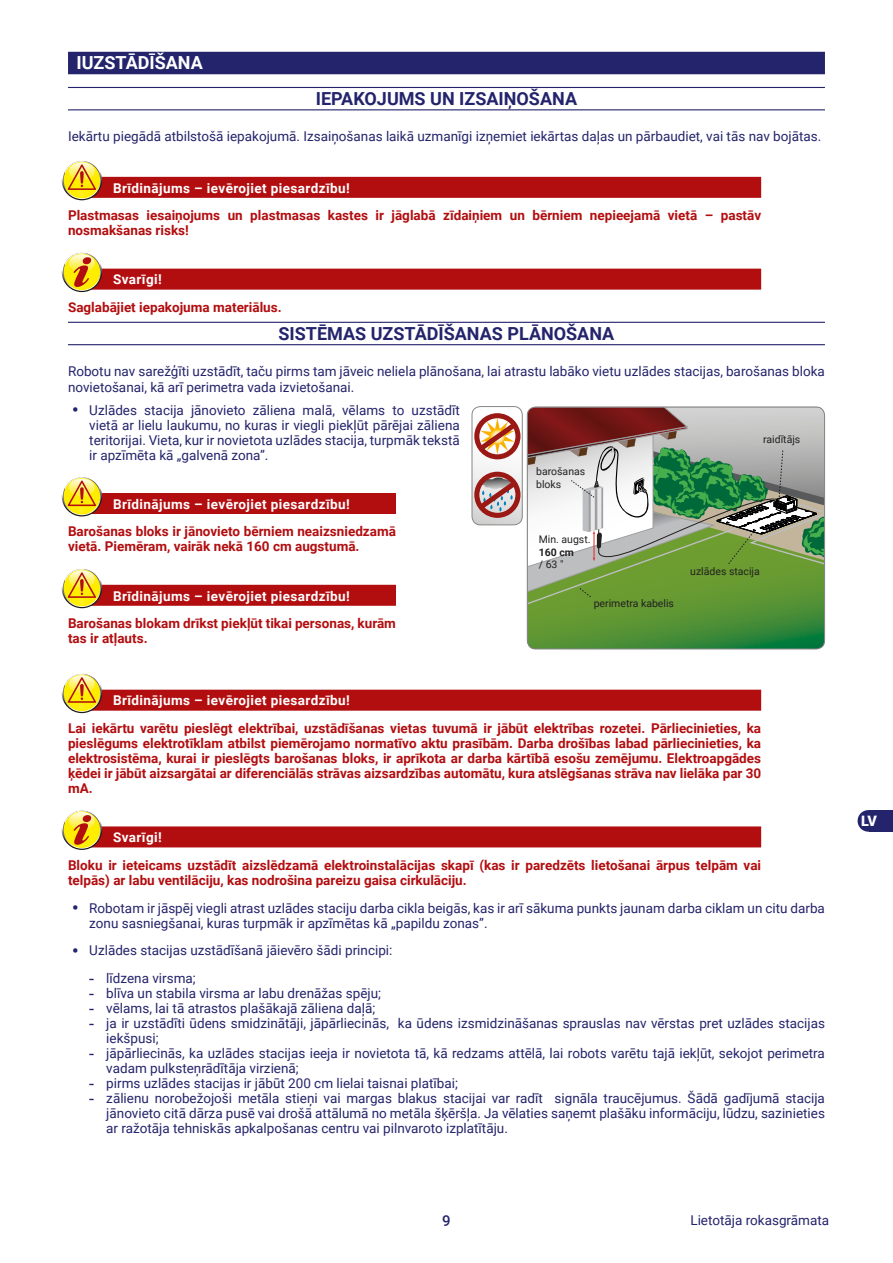
<style>
.page{position:relative;width:893px;height:1263px;background:#fff}
.page>*{position:absolute;margin:0;border:0;box-sizing:border-box;transform-origin:0 0}
.t1{font:700 18px "Roboto";color:#24246c}
.t2{font:700 18px "Roboto";color:#fff}
.t3{font:500 15px "Roboto";color:#24246c}
.t4{font:900 14.4px "Roboto";color:#fff}
.t5{font:13.5px/15px "Roboto";color:#24246c}
.t6{font:700 13.5px/15px "Roboto";color:#b20e10}
.t7{font:700 13.5px "Roboto";letter-spacing:.03em;color:#fff}
.t8{font:10.5px/12.6px "Roboto";color:#232021}
.t9{font:700 10.5px "Roboto";color:#232021}
.s1{font-weight:700;font-size:18px}
.s2{font-size:18px}
</style>
<div class="page">
<div style="left:868px;top:810px;width:25px;height:22px;background:#24246c"></div>
<div style="left:858px;top:810px;width:21px;height:22px;background:#24246c;border-radius:50%"></div>
<div style="left:68px;top:52px;width:757px;height:22px;background:#24246c"></div>
<hr style="left:68px;top:87px;width:757px;height:1px;background:#24246c">
<hr style="left:68px;top:109px;width:757px;height:1px;background:#24246c">
<div style="left:72px;top:177px;width:689px;height:21px;background:#b20e10"></div>
<svg style="left:62px;top:160px;width:40px;height:40px"></svg>
<svg style="left:63px;top:161px;width:38px;height:38px"></svg>
<svg style="left:64px;top:162px;width:36px;height:36px"></svg>
<svg style="left:65px;top:161px;width:34px;height:29px"></svg>
<div style="left:72px;top:269px;width:689px;height:21px;background:#b20e10"></div>
<svg style="left:62px;top:252px;width:40px;height:40px"></svg>
<svg style="left:63px;top:253px;width:38px;height:38px"></svg>
<svg style="left:64px;top:254px;width:36px;height:36px"></svg>
<svg style="left:65px;top:253px;width:34px;height:34px"></svg>
<hr style="left:68px;top:322px;width:757px;height:1px;background:#24246c">
<hr style="left:68px;top:344px;width:757px;height:1px;background:#24246c">
<div style="left:72px;top:493px;width:324px;height:21px;background:#b20e10"></div>
<div style="left:72px;top:585px;width:324px;height:21px;background:#b20e10"></div>
<svg style="left:62px;top:476px;width:40px;height:40px"></svg>
<svg style="left:63px;top:477px;width:38px;height:38px"></svg>
<svg style="left:64px;top:478px;width:36px;height:36px"></svg>
<svg style="left:65px;top:477px;width:34px;height:29px"></svg>
<svg style="left:62px;top:568px;width:40px;height:40px"></svg>
<svg style="left:63px;top:569px;width:38px;height:38px"></svg>
<svg style="left:64px;top:570px;width:36px;height:36px"></svg>
<svg style="left:65px;top:569px;width:34px;height:29px"></svg>
<svg style="left:527px;top:636px;width:298px;height:13px;background:#3a883c"></svg>
<div style="left:72px;top:690px;width:689px;height:21px;background:#b20e10"></div>
<svg style="left:62px;top:673px;width:40px;height:40px"></svg>
<svg style="left:63px;top:674px;width:38px;height:38px"></svg>
<svg style="left:64px;top:675px;width:36px;height:36px"></svg>
<svg style="left:65px;top:674px;width:34px;height:29px"></svg>
<div style="left:72px;top:826px;width:689px;height:21px;background:#b20e10"></div>
<svg style="left:62px;top:809px;width:40px;height:41px"></svg>
<svg style="left:63px;top:811px;width:38px;height:38px"></svg>
<svg style="left:64px;top:811px;width:36px;height:37px"></svg>
<svg style="left:65px;top:811px;width:34px;height:34px"></svg>
<svg style="left:472px;top:407px;width:353px;height:229px"></svg>
<div style="left:472px;top:406px;width:51px;height:119px;border:1px solid #878787;border-radius:9px"></div>
<h1 class="t2" style="left:77px;top:50px;width:128px">IUZSTĀDĪŠANA</h1>
<h1 class="t1" style="left:316px;top:86px;width:263px">IEPAKOJUMS UN IZSAIŅOŠANA</h1>
<p class="t5" style="left:68px;top:128px;width:755px">Iekārtu piegādā atbilstošā iepakojumā. Izsaiņošanas laikā uzmanīgi izņemiet iekārtas daļas un pārbaudiet, vai tās nav bojātas.</p>
<p class="t7" style="left:113px;top:178px;width:238px">Brīdinājums – ievērojiet piesardzību!</p>
<p class="t6" style="left:68px;top:208px;width:695px">Plastmasas iesaiņojums un plastmasas kastes ir jāglabā zīdaiņiem un bērniem nepieejamā vietā – pastāv nosmakšanas risks!</p>
<p class="t7" style="left:113px;top:270px;width:50px">Svarīgi!</p>
<p class="t6" style="left:68px;top:299px;width:215px">Saglabājiet iepakojuma materiālus.</p>
<h1 class="t1" style="left:279px;top:321px;width:337px">SISTĒMAS UZSTĀDĪŠANAS PLĀNOŠANA</h1>
<p class="t5" style="left:68px;top:363px;width:758px;line-height:16.2px">Robotu nav sarežģīti uzstādīt, taču pirms tam jāveic neliela plānošana, lai atrastu labāko vietu uzlādes stacijas, barošanas bloka novietošanai, kā arī perimetra vada izvietošanai.</p>
<p class="t5" style="left:89px;top:402px;width:372px;text-align:justify;text-indent:-17px"><span class="s1">•</span> Uzlādes stacija jānovieto zāliena malā, vēlams to uzstādīt vietā ar lielu laukumu, no kuras ir viegli piekļūt pārējai zāliena teritorijai. Vieta, kur ir novietota uzlādes stacija, turpmāk tekstā ir apzīmēta kā „galvenā zona”.</p>
<p class="t7" style="left:113px;top:494px;width:238px">Brīdinājums – ievērojiet piesardzību!</p>
<p class="t6" style="left:68px;top:524px;width:329px">Barošanas bloks ir jānovieto bērniem neaizsniedzamā vietā. Piemēram, vairāk nekā 160 cm augstumā.</p>
<p class="t7" style="left:113px;top:586px;width:238px">Brīdinājums – ievērojiet piesardzību!</p>
<p class="t6" style="left:68px;top:615px;width:329px">Barošanas blokam drīkst piekļūt tikai personas, kurām tas ir atļauts.</p>
<p class="t8" style="left:763px;top:432px;width:39px">raidītājs</p>
<p class="t8" style="left:536px;top:465px;width:51px">barošanas bloks</p>
<p class="t8" style="left:539px;top:533px;width:53px">Min. augst.</p>
<p class="t9" style="left:539px;top:544px;width:37px">160 cm</p>
<p class="t8" style="left:539px;top:558px;width:26px">/ 63 "</p>
<p class="t8" style="left:690px;top:565px;width:71px">uzlādes stacija</p>
<p class="t8" style="left:594px;top:596px;width:82px">perimetra kabelis</p>
<p class="t7" style="left:113px;top:691px;width:238px">Brīdinājums – ievērojiet piesardzību!</p>
<p class="t6" style="left:68px;top:720px;width:695px;text-align:justify">Lai iekārtu varētu pieslēgt elektrībai, uzstādīšanas vietas tuvumā ir jābūt elektrības rozetei. Pārliecinieties, ka pieslēgums elektrotīklam atbilst piemērojamo normatīvo aktu prasībām. Darba drošības labad pārliecinieties, ka elektrosistēma, kurai ir pieslēgts barošanas bloks, ir aprīkota ar darba kārtībā esošu zemējumu. Elektroapgādes ķēdei ir jābūt aizsargātai ar diferenciālās strāvas aizsardzības automātu, kura atslēgšanas strāva nav lielāka par 30 mA.</p>
<p class="t7" style="left:113px;top:828px;width:50px">Svarīgi!</p>
<p class="t6" style="left:68px;top:857px;width:695px">Bloku ir ieteicams uzstādīt aizslēdzamā elektroinstalācijas skapī (kas ir paredzēts lietošanai ārpus telpām vai telpās) ar labu ventilāciju, kas nodrošina pareizu gaisa cirkulāciju.</p>
<p class="t5" style="left:89px;top:900px;width:737px;text-indent:-17px"><span class="s1">•</span> Robotam ir jāspēj viegli atrast uzlādes staciju darba cikla beigās, kas ir arī sākuma punkts jaunam darba ciklam un citu darba zonu sasniegšanai, kuras turpmāk ir apzīmētas kā „papildu zonas”.</p>
<p class="t5" style="left:72px;top:943px;width:322px"><span class="s1">•</span> Uzlādes stacijas uzstādīšanā jāievēro šādi principi:</p>
<p class="t5" style="left:89px;top:970px;width:108px"><span class="s2">-</span> līdzena virsma;</p>
<p class="t5" style="left:89px;top:985px;width:293px"><span class="s2">-</span> blīva un stabila virsma ar labu drenāžas spēju;</p>
<p class="t5" style="left:89px;top:1000px;width:287px"><span class="s2">-</span> vēlams, lai tā atrastos plašākajā zāliena daļā;</p>
<p class="t5" style="left:106px;top:1015px;width:720px;text-indent:-17px"><span class="s2">-</span> ja ir uzstādīti ūdens smidzinātāji, jāpārliecinās, ka ūdens izsmidzināšanas sprauslas nav vērstas pret uzlādes stacijas iekšpusi;</p>
<p class="t5" style="left:106px;top:1045px;width:720px;text-indent:-17px"><span class="s2">-</span> jāpārliecinās, ka uzlādes stacijas ieeja ir novietota tā, kā redzams attēlā, lai robots varētu tajā iekļūt, sekojot perimetra vadam pulksteņrādītāja virzienā;</p>
<p class="t5" style="left:89px;top:1075px;width:370px"><span class="s2">-</span> pirms uzlādes stacijas ir jābūt 200 cm lielai taisnai platībai;</p>
<p class="t5" style="left:106px;top:1090px;width:720px;text-align:justify;text-indent:-17px"><span class="s2">-</span> zālienu norobežojoši metāla stieņi vai margas blakus stacijai var radīt signāla traucējumus. Šādā gadījumā stacija jānovieto citā dārza pusē vai drošā attālumā no metāla šķēršļa. Ja vēlaties saņemt plašāku informāciju, lūdzu, sazinieties ar ražotāja tehniskās apkalpošanas centru vai pilnvaroto izplatītāju.</p>
<p class="t3" style="left:442px;top:1210px;width:10px">9</p>
<p class="t5" style="left:690px;top:1212px;width:140px">Lietotāja rokasgrāmata</p>
<p class="t4" style="left:861px;top:811px;width:17px">LV</p>
</div>
